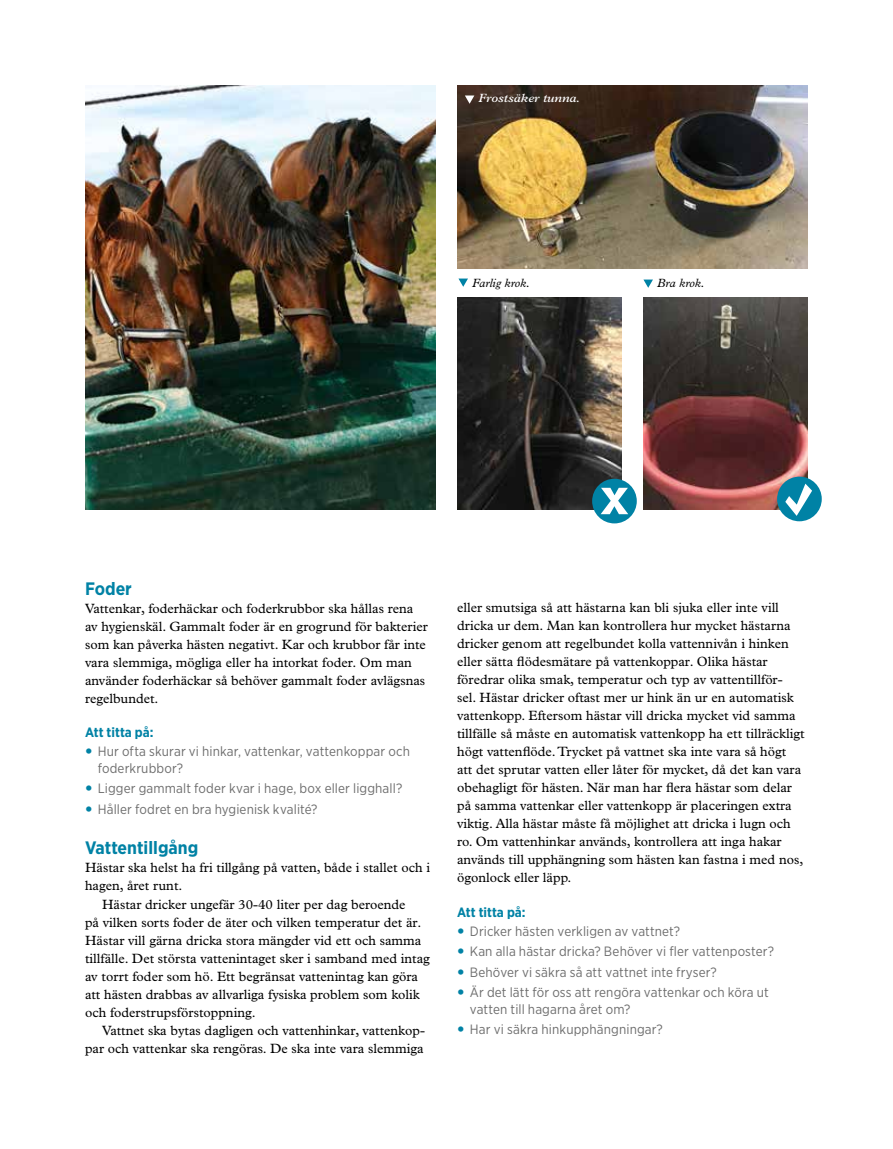
<style>
.page{position:relative;width:893px;height:1149px;background:#fff}
.page>*{position:absolute;margin:0;border:0;box-sizing:border-box;transform-origin:0 0}
.t1{font:700 18px "Gotham Narrow";color:#0082a5}
.t2{font:13.5px/18px "Plantin";color:#000}
.t3{font:13.5px/20.4px "Gotham Narrow";letter-spacing:.01em;color:#6e6e6e}
.t4{font:700 13.5px "Gotham Narrow";color:#0082a5}
.t5{font:italic 12px "Plantin";color:#000}
.t6{font:italic 600 12px "Plantin";color:#fff}
</style>
<div class="page">
<img style="left:457px;top:85px;width:351px;height:183px">
<img style="left:85px;top:85px;width:351px;height:424px">
<img style="left:457px;top:297px;width:165px;height:212px">
<img style="left:643px;top:297px;width:165px;height:212px">
<div style="left:777px;top:476px;width:45px;height:45px;background:#0082a5;border-radius:50%"></div>
<div style="left:592px;top:478px;width:45px;height:45px;background:#0082a5;border-radius:50%"></div>
<svg style="left:785px;top:483px;width:27px;height:32px"></svg>
<svg style="left:601px;top:487px;width:27px;height:27px"></svg>
<svg style="left:465px;top:95px;width:9px;height:9px"></svg>
<svg style="left:458px;top:278px;width:10px;height:9px"></svg>
<svg style="left:643px;top:279px;width:10px;height:9px"></svg>
<p class="t6" style="left:479px;top:91px;width:103px">Frostsäker tunna.</p>
<p class="t5" style="left:472px;top:276px;width:60px">Farlig krok.</p>
<p class="t5" style="left:657px;top:276px;width:49px">Bra krok.</p>
<h1 class="t1" style="left:85px;top:577px;width:48px">Foder</h1>
<p class="t2" style="left:85px;top:599px;width:344px">Vattenkar, foderhäckar och foderkrubbor ska hållas rena av hygienskäl. Gammalt foder är en grogrund för bakterier som kan påverka hästen negativt. Kar och krubbor får inte vara slemmiga, mögliga eller ha intorkat foder. Om man använder foderhäckar så behöver gammalt foder avlägsnas regelbundet.</p>
<p class="t4" style="left:85px;top:723px;width:70px">Att titta på:</p>
<p class="t3" style="left:98px;top:743px;width:314px;line-height:16.2px">Hur ofta skurar vi hinkar, vattenkar, vattenkoppar och foderkrubbor?</p>
<p class="t3" style="left:98px;top:777px;width:306px">Ligger gammalt foder kvar i hage, box eller ligghall?<br>Håller fodret en bra hygienisk kvalité?</p>
<h1 class="t1" style="left:85px;top:836px;width:115px">Vattentillgång</h1>
<p class="t2" style="left:85px;top:858px;width:347px">Hästar ska helst ha fri tillgång på vatten, både i stallet och i</p>
<p class="t2" style="left:85px;top:876px;width:99px">hagen, året runt.</p>
<p class="t2" style="left:102px;top:894px;width:305px">Hästar dricker ungefär 30-40 liter per dag beroende</p>
<p class="t2" style="left:85px;top:912px;width:338px">på vilken sorts foder de äter och vilken temperatur det är.</p>
<p class="t2" style="left:85px;top:930px;width:338px">Hästar vill gärna dricka stora mängder vid ett och samma</p>
<p class="t2" style="left:85px;top:948px;width:346px">tillfälle. Det största vattenintaget sker i samband med intag</p>
<p class="t2" style="left:85px;top:966px;width:334px">av torrt foder som hö. Ett begränsat vattenintag kan göra</p>
<p class="t2" style="left:85px;top:984px;width:336px">att hästen drabbas av allvarliga fysiska problem som kolik</p>
<p class="t2" style="left:85px;top:1002px;width:172px">och foderstrupsförstoppning.</p>
<p class="t2" style="left:102px;top:1020px;width:324px">Vattnet ska bytas dagligen och vattenhinkar, vattenkop-</p>
<p class="t2" style="left:85px;top:1038px;width:340px">par och vattenkar ska rengöras. De ska inte vara slemmiga</p>
<p class="t2" style="left:457px;top:598px;width:349px">eller smutsiga så att hästarna kan bli sjuka eller inte vill dricka ur dem. Man kan kontrollera hur mycket hästarna dricker genom att regelbundet kolla vattennivån i hinken eller sätta flödesmätare på vattenkoppar. Olika hästar föredrar olika smak, temperatur och typ av vattentillför&shy;sel. Hästar dricker oftast mer ur hink än ur en automatisk vattenkopp. Eftersom hästar vill dricka mycket vid samma tillfälle så måste en automatisk vattenkopp ha ett tillräckligt högt vattenflöde. Trycket på vattnet ska inte vara så högt att det sprutar vatten eller låter för mycket, då det kan vara obehagligt för hästen. När man har flera hästar som delar på samma vattenkar eller vattenkopp är placeringen extra viktig. Alla hästar måste få möjlighet att dricka i lugn och ro. Om vattenhinkar används, kontrollera att inga hakar används till upphängning som hästen kan fastna i med nos, ögonlock eller läpp.</p>
<p class="t4" style="left:457px;top:903px;width:70px">Att titta på:</p>
<p class="t3" style="left:470px;top:920px;width:306px">Dricker hästen verkligen av vattnet?<br>Kan alla hästar dricka? Behöver vi fler vattenposter?<br>Behöver vi säkra så att vattnet inte fryser?<br>Är det lätt för oss att rengöra vattenkar och köra ut</p>
<p class="t3" style="left:470px;top:997px;width:195px">vatten till hagarna året om?<br>Har vi säkra hinkupphängningar?</p>
</div>
